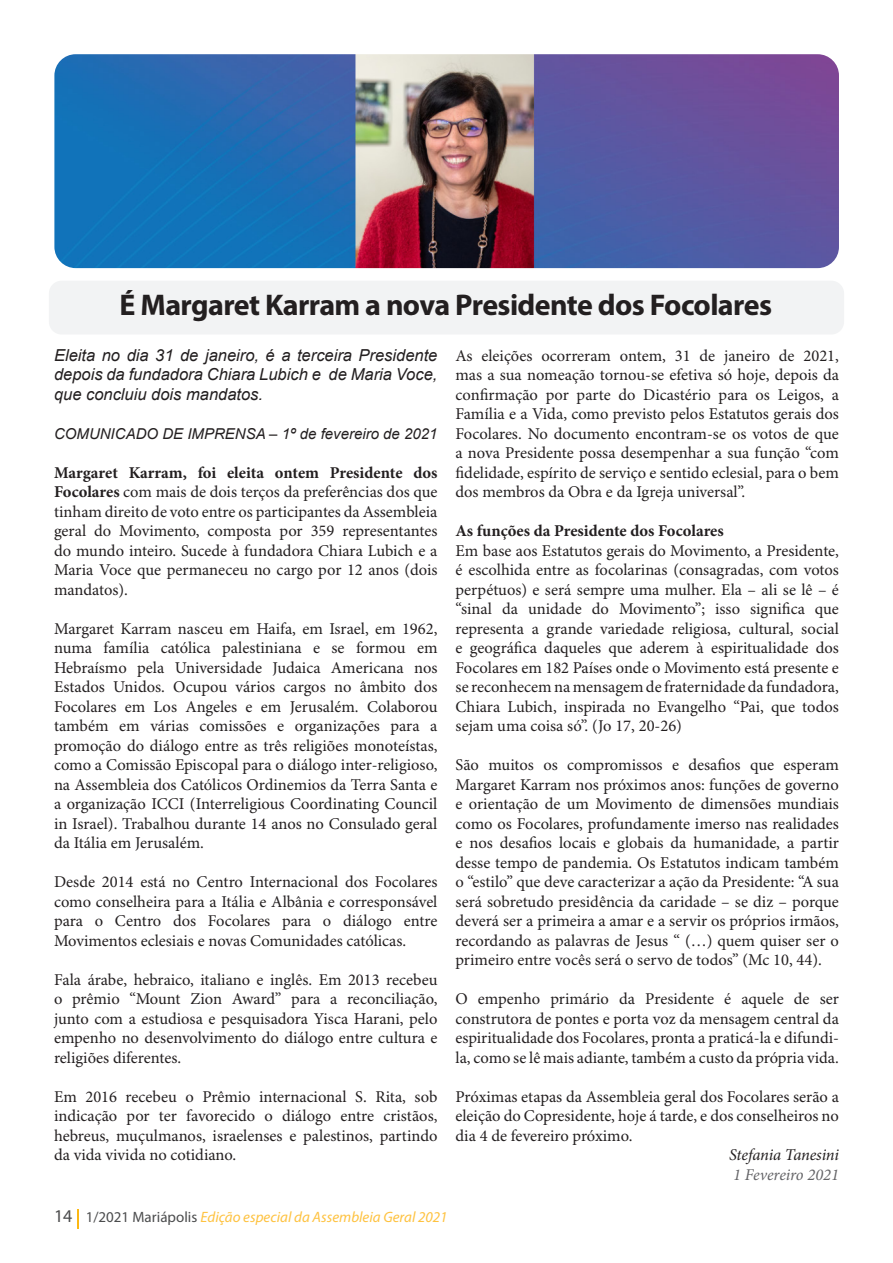
<style>
.page{position:relative;width:893px;height:1263px;background:#fff}
.page>*{position:absolute;margin:0;border:0;box-sizing:border-box;transform-origin:0 0}
.Titel_arial_20{font:700 30px "Myriad Pro";letter-spacing:-.02em;color:#231f20}
.t1{font:16.5px/19.5px "Minion Pro";color:#231f20;text-align:justify}
.Intro{font:italic 16.5px/19.5px "Arial";color:#231f20;text-align:justify}
.t2{font:700 16.5px "Minion Pro";color:#231f20}
.t3{font:italic 16.5px "Minion Pro";letter-spacing:-.01em;color:#231f20}
.t4{font:italic 16.5px "Minion Pro";color:#636366}
.t5{font:italic 15px "Myriad Pro";color:#fec240}
.Intro-2{font:italic 15px "Arial";color:#231f20}
.s1{font-weight:700}
.s2{font-style:normal;font-size:18px;color:#4b4c4d}
.s3{font-style:normal;color:#4b4c4d}
</style>
<div class="page">
<svg style="left:77px;top:1209px;width:2px;height:19px"></svg>
<img style="left:54px;top:54px;width:785px;height:214px">
<div style="left:49px;top:281px;width:795px;height:53px;background:#f2f3f4;border-radius:13px"></div>
<p class="Titel_arial_20" style="left:120px;top:285px;width:654px">É Margaret Karram a nova Presidente dos Focolares</p>
<p class="Intro" style="left:54px;top:345px;width:385px">Eleita no dia 31 de janeiro, é a terceira Presidente depois da fundadora Chiara Lubich e de Maria Voce, que concluiu dois mandatos.</p>
<p class="Intro-2" style="left:54px;top:424px;width:385px">COMUNICADO DE IMPRENSA – 1º de fevereiro de 2021</p>
<p class="t1" style="left:54px;top:463px;width:385px"><span class="s1">Margaret Karram, foi eleita ontem Presidente dos Focolares</span> com mais de dois terços da preferências dos que tinham direito de voto entre os participantes da Assembleia geral do Movimento, composta por 359 representantes do mundo inteiro. Sucede à fundadora Chiara Lubich e a Maria Voce que permaneceu no cargo por 12 anos (dois mandatos).</p>
<p class="t1" style="left:54px;top:619px;width:385px">Margaret Karram nasceu em Haifa, em Israel, em 1962, numa família católica palestiniana e se formou em Hebraísmo pela Universidade Judaica Americana nos Estados Unidos. Ocupou vários cargos no âmbito dos Focolares em Los Angeles e em Jerusalém. Colaborou também em várias comissões e organizações para a promoção do diálogo entre as três religiões monoteístas, como a Comissão Episcopal para o diálogo inter-religioso, na Assembleia dos Católicos Ordinemios da Terra Santa e a organização ICCI (Interreligious Coordinating Council in Israel). Trabalhou durante 14 anos no Consulado geral da Itália em Jerusalém.</p>
<p class="t1" style="left:54px;top:873px;width:385px">Desde 2014 está no Centro Internacional dos Focolares como conselheira para a Itália e Albânia e corresponsável para o Centro dos Focolares para o diálogo entre Movimentos eclesiais e novas Comunidades católicas.</p>
<p class="t1" style="left:54px;top:970px;width:385px">Fala árabe, hebraico, italiano e inglês. Em 2013 recebeu o prêmio “Mount Zion Award” para a reconciliação, junto com a estudiosa e pesquisadora Yisca Harani, pelo empenho no desenvolvimento do diálogo entre cultura e religiões diferentes.</p>
<p class="t1" style="left:54px;top:1087px;width:385px">Em 2016 recebeu o Prêmio internacional S. Rita, sob indicação por ter favorecido o diálogo entre cristãos, hebreus, muçulmanos, israelenses e palestinos, partindo da vida vivida no cotidiano.</p>
<p class="t1" style="left:455px;top:346px;width:385px">As eleições ocorreram ontem, 31 de janeiro de 2021, mas a sua nomeação tornou-se efetiva só hoje, depois da confirmação por parte do Dicastério para os Leigos, a Família e a Vida, como previsto pelos Estatutos gerais dos Focolares. No documento encontram-se os votos de que a nova Presidente possa desempenhar a sua função “com fidelidade, espírito de serviço e sentido eclesial, para o bem dos membros da Obra e da Igreja universal”.</p>
<p class="t2" style="left:455px;top:519px;width:270px">As funções da Presidente dos Focolares</p>
<p class="t1" style="left:455px;top:541px;width:385px">Em base aos Estatutos gerais do Movimento, a Presidente, é escolhida entre as focolarinas (consagradas, com votos perpétuos) e será sempre uma mulher. Ela – ali se lê – é “sinal da unidade do Movimento”; isso significa que representa a grande variedade religiosa, cultural, social e geográfica daqueles que aderem à espiritualidade dos Focolares em 182 Países onde o Movimento está presente e se reconhecem na mensagem de fraternidade da fundadora, Chiara Lubich, inspirada no Evangelho “Pai, que todos sejam uma coisa só”. (Jo 17, 20-26)</p>
<p class="t1" style="left:455px;top:756px;width:385px">São muitos os compromissos e desafios que esperam Margaret Karram nos próximos anos: funções de governo e orientação de um Movimento de dimensões mundiais como os Focolares, profundamente imerso nas realidades e nos desafios locais e globais da humanidade, a partir desse tempo de pandemia. Os Estatutos indicam também o “estilo” que deve caracterizar a ação da Presidente: “A sua será sobretudo presidência da caridade – se diz – porque deverá ser a primeira a amar e a servir os próprios irmãos, recordando as palavras de Jesus “ (…) quem quiser ser o primeiro entre vocês será o servo de todos” (Mc 10, 44).</p>
<p class="t1" style="left:455px;top:990px;width:385px">O empenho primário da Presidente é aquele de ser construtora de pontes e porta voz da mensagem central da espiritualidade dos Focolares, pronta a praticá-la e difundi&shy;la, como se lê mais adiante, também a custo da própria vida.</p>
<p class="t1" style="left:455px;top:1087px;width:385px">Próximas etapas da Assembleia geral dos Focolares serão a eleição do Copresidente, hoje á tarde, e dos conselheiros no dia 4 de fevereiro próximo.</p>
<p class="t3" style="left:729px;top:1144px;width:111px">Stefania Tanesini</p>
<p class="t4" style="left:733px;top:1163px;width:107px">1 Fevereiro 2021</p>
<p class="t5" style="left:54px;top:1208px;width:395px"><span class="s2">14</span> <span class="s3">1/2021 Mariápolis</span> Edição especial da Assembleia Geral 2021</p>
</div>
